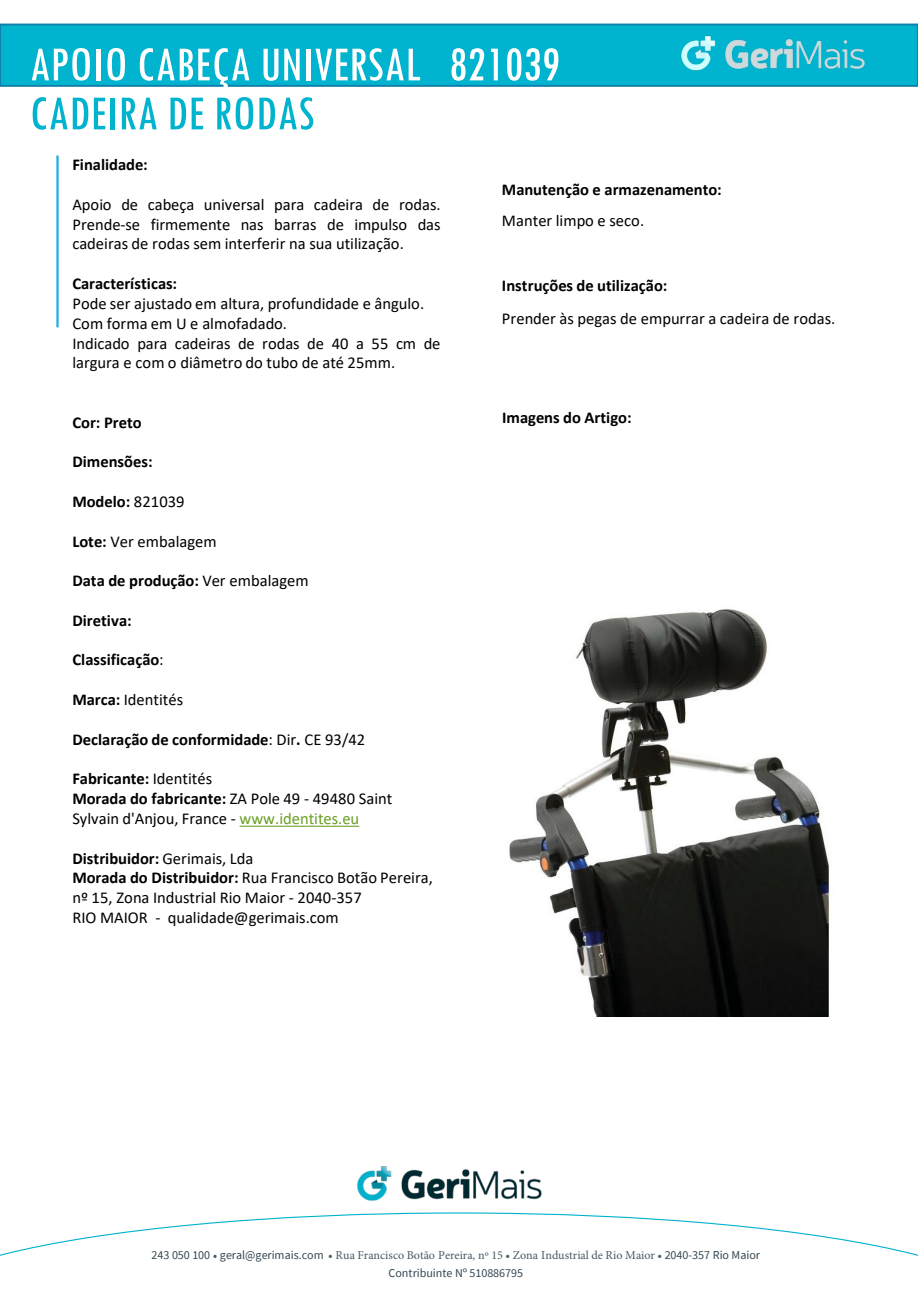
<style>
.page{position:relative;width:918px;height:1289px;background:#fff}
.page>*{position:absolute;margin:0;border:0;box-sizing:border-box;transform-origin:0 0}
.t1{font:condensed 51px/48.9px "Tw Cen";color:#fff}
.t2{font:16.5px/19.8px "Calibri";color:#000}
.t3{font:700 16.5px "Calibri";color:#000}
.t4{font:12px/17.2px "Source Sans Pro";letter-spacing:-.005em;color:#334753;text-align:center}
.s1{color:#00b3ce}
.s2{font-weight:400}
.s3{font-weight:700}
.s4{color:#6b9f25}
.s5{font-family:"Minion Pro";color:#455a63}
</style>
<div class="page">
<hr style="left:56px;top:155px;width:3px;height:172px;background:#1cade4">
<div style="left:0;top:24px;width:918px;height:63px;background:#00b3ce"></div>
<img style="left:357px;top:1166px;width:185px;height:35px">
<svg style="left:0;top:1212px;width:918px;height:44px"></svg>
<img style="left:675px;top:23px;width:202px;height:64px">
<svg style="left:240px;top:825px;width:119px;height:1px"></svg>
<img style="left:509px;top:609px;width:323px;height:407px">
<h1 class="t1" style="left:29px;top:39px;width:532px">APOIO CABEÇA UNIVERSAL 821039<br><span class="s1">CADEIRA DE RODAS</span></h1>
<p class="t3" style="left:72px;top:153px;width:77px">Finalidade:</p>
<p class="t2" style="left:72px;top:194px;width:370px;text-align:justify">Apoio de cabeça universal para cadeira de rodas.<br>Prende-se firmemente nas barras de impulso das cadeiras de rodas sem interferir na sua utilização.</p>
<p class="t3" style="left:72px;top:272px;width:106px">Características:</p>
<p class="t2" style="left:72px;top:293px;width:353px">Pode ser ajustado em altura, profundidade e ângulo.</p>
<p class="t2" style="left:72px;top:313px;width:216px">Com forma em U e almofadado.</p>
<p class="t2" style="left:72px;top:333px;width:370px">Indicado para cadeiras de rodas de 40 a 55 cm de largura e com o diâmetro do tubo de até 25mm.</p>
<p class="t3" style="left:72px;top:410px;width:71px">Cor: Preto</p>
<p class="t3" style="left:72px;top:450px;width:82px">Dimensões:</p>
<p class="t3" style="left:72px;top:490px;width:114px">Modelo: <span class="s2">821039</span></p>
<p class="t2" style="left:72px;top:531px;width:146px"><span class="s3">Lote:</span> Ver embalagem</p>
<p class="t3" style="left:72px;top:569px;width:238px">Data de produção: <span class="s2">Ver embalagem</span></p>
<p class="t3" style="left:72px;top:608px;width:61px">Diretiva:</p>
<p class="t3" style="left:72px;top:648px;width:93px">Classificação<span class="s2">:</span></p>
<p class="t2" style="left:72px;top:689px;width:112px"><span class="s3">Marca:</span> Identités</p>
<p class="t3" style="left:72px;top:727px;width:294px">Declaração de conformidade<span class="s2">: Dir</span>. <span class="s2">CE 93/42</span></p>
<p class="t3" style="left:72px;top:767px;width:141px">Fabricante: <span class="s2">Identités</span></p>
<p class="t2" style="left:72px;top:788px;width:322px"><span class="s3">Morada do fabricante:</span> ZA Pole 49 - 49480 Saint<br>Sylvain d'Anjou, France - <span class="s4">www.identites.eu</span></p>
<p class="t3" style="left:72px;top:846px;width:183px">Distribuidor: <span class="s2">Gerimais, Lda</span></p>
<p class="t2" style="left:72px;top:867px;width:362px"><span class="s3">Morada do Distribuidor:</span> Rua Francisco Botão Pereira, nº 15, Zona Industrial Rio Maior - 2040-357</p>
<p class="t2" style="left:72px;top:907px;width:268px">RIO MAIOR - qualidade@gerimais.com</p>
<p class="t3" style="left:502px;top:177px;width:221px">Manutenção e armazenamento:</p>
<p class="t2" style="left:502px;top:211px;width:144px">Manter limpo e seco.</p>
<p class="t3" style="left:502px;top:273px;width:167px">Instruções de utilização:</p>
<p class="t2" style="left:502px;top:308px;width:335px">Prender às pegas de empurrar a cadeira de rodas.</p>
<p class="t3" style="left:502px;top:406px;width:131px">Imagens do Artigo:</p>
<p class="t4" style="left:152px;top:1246px;width:610px">243 050 100 <span class="s5">•</span> geral@gerimais.com <span class="s5">• Rua Francisco Botão Pereira, nº 15 • Zona Industrial de Rio Maior •</span> 2040-357 Rio Maior<br>Contribuinte Nº 510886795</p>
</div>
